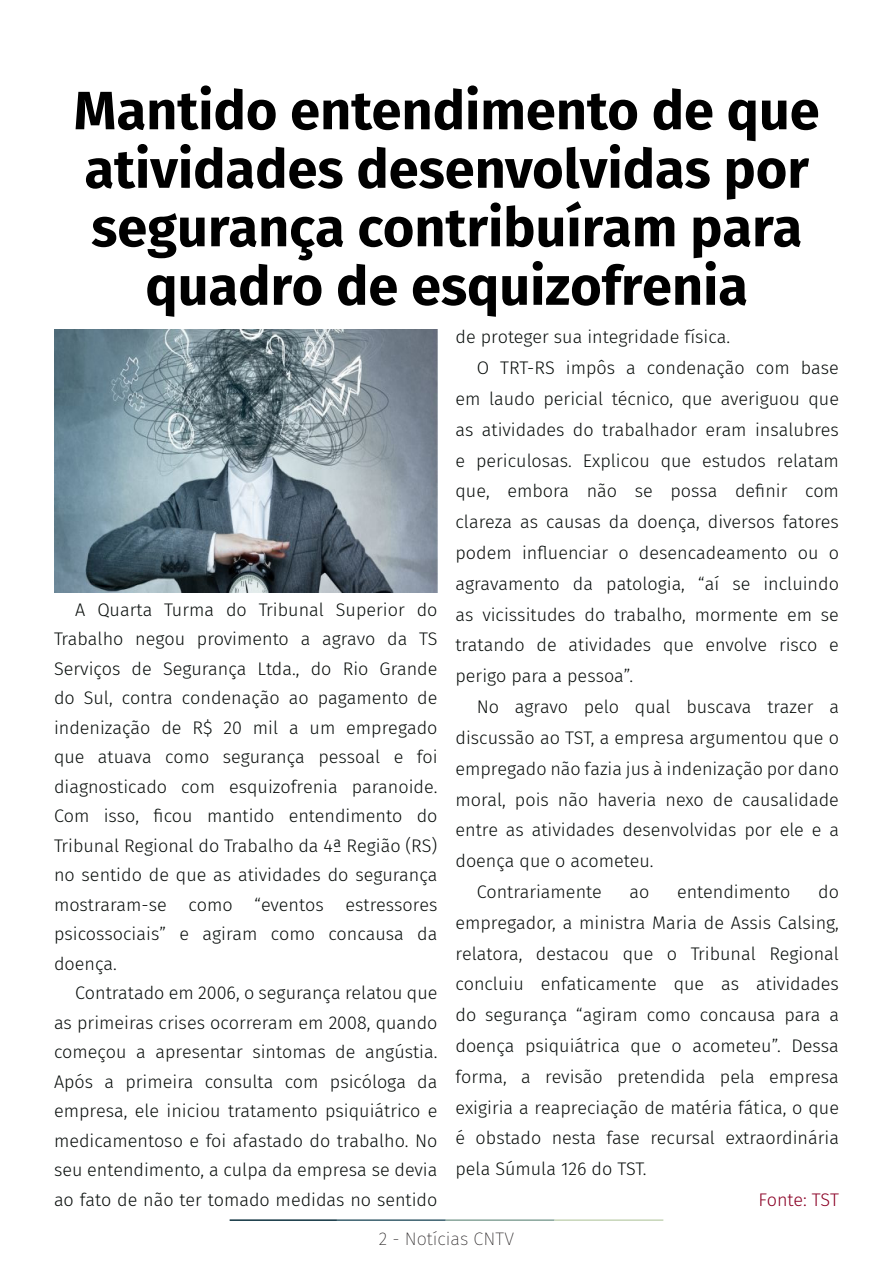
<style>
.page{position:relative;width:893px;height:1263px;background:#fff}
.page>*{position:absolute;margin:0;border:0;box-sizing:border-box;transform-origin:0 0}
.t1{font:700 54px/58.5px "Fira Sans";color:#000;text-align:center}
.t2{font:300 18.15px/30.8px "Fira Sans";color:#080d0b;text-align:justify}
.t3{font:300 18.15px "Fira Sans";letter-spacing:-.01em;color:#8b0125}
.t4{font:200 18px "Fira Sans";color:#231f20}
</style>
<div class="page">
<hr style="left:230px;top:1219px;width:107px;height:2px;background:#0e323f">
<hr style="left:337px;top:1219px;width:109px;height:2px;background:#3a5f6d">
<hr style="left:446px;top:1219px;width:109px;height:2px;background:#87a59a">
<hr style="left:555px;top:1219px;width:108px;height:2px;background:#c6d5b7">
<img style="left:54px;top:330px;width:383px;height:262px">
<p class="t1" style="left:74px;top:77px;width:747px">Mantido entendimento de que atividades desenvolvidas por segurança contribuíram para quadro de esquizofrenia</p>
<p class="t2" style="left:455px;top:322px;width:276px">de proteger sua integridade física.</p>
<p class="t2" style="left:455px;top:352px;width:385px;text-indent:21px">O TRT-RS impôs a condenação com base em laudo pericial técnico, que averiguou que as atividades do trabalhador eram insalubres e periculosas. Explicou que estudos relatam que, embora não se possa definir com clareza as causas da doença, diversos fatores podem influenciar o desencadeamento ou o agravamento da patologia, “aí se incluindo as vicissitudes do trabalho, mormente em se tratando de atividades que envolve risco e perigo para a pessoa”.</p>
<p class="t2" style="left:455px;top:691px;width:385px;text-indent:21px">No agravo pelo qual buscava trazer a discussão ao TST, a empresa argumentou que o empregado não fazia jus à indenização por dano moral, pois não haveria nexo de causalidade entre as atividades desenvolvidas por ele e a doença que o acometeu.</p>
<p class="t2" style="left:477px;top:876px;width:127px">Contrariamente</p>
<p class="t2" style="left:629px;top:876px;width:21px">ao</p>
<p class="t2" style="left:677px;top:876px;width:115px">entendimento</p>
<p class="t2" style="left:54px;top:594px;width:385px;line-height:29.5px;text-indent:21px">A Quarta Turma do Tribunal Superior do Trabalho negou provimento a agravo da TS Serviços de Segurança Ltda., do Rio Grande do Sul, contra condenação ao pagamento de indenização de R$ 20 mil a um empregado que atuava como segurança pessoal e foi diagnosticado com esquizofrenia paranoide.<br>Com isso, ficou mantido entendimento do Tribunal Regional do Trabalho da 4ª Região (RS) no sentido de que as atividades do segurança mostraram-se como “eventos estressores psicossociais” e agiram como concausa da doença.</p>
<p class="t2" style="left:54px;top:978px;width:385px;line-height:29.5px;text-indent:21px">Contratado em 2006, o segurança relatou que as primeiras crises ocorreram em 2008, quando começou a apresentar sintomas de angústia.<br>Após a primeira consulta com psicóloga da empresa, ele iniciou tratamento psiquiátrico e medicamentoso e foi afastado do trabalho. No seu entendimento, a culpa da empresa se devia ao fato de não ter tomado medidas no sentido</p>
<p class="t2" style="left:455px;top:876px;width:385px;text-indent:363px">do empregador, a ministra Maria de Assis Calsing, relatora, destacou que o Tribunal Regional concluiu enfaticamente que as atividades do segurança “agiram como concausa para a doença psiquiátrica que o acometeu”. Dessa forma, a revisão pretendida pela empresa exigiria a reapreciação de matéria fática, o que é obstado nesta fase recursal extraordinária pela Súmula 126 do TST.</p>
<p class="t3" style="left:758px;top:1187px;width:82px">Fonte: TST</p>
<p class="t4" style="left:379px;top:1226px;width:137px">2 - Notícias CNTV</p>
</div>
